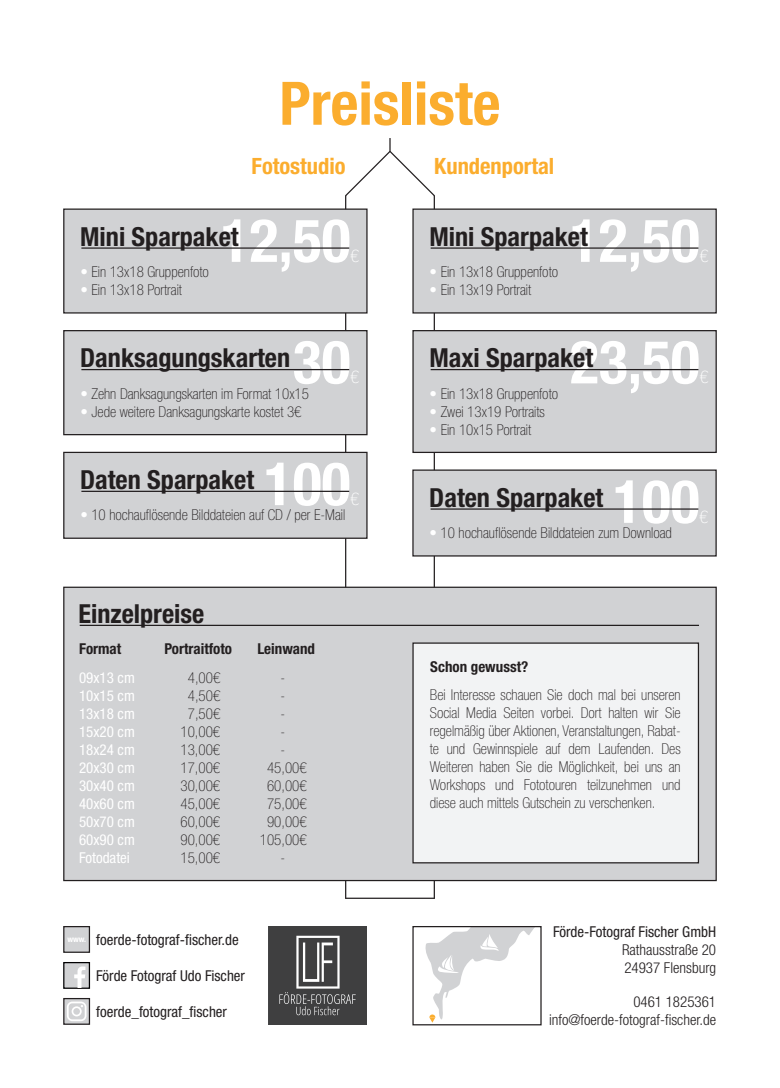
<style>
.page{position:relative;width:780px;height:1088px;background:#fff}
.page>*{position:absolute;margin:0;border:0;box-sizing:border-box;transform-origin:0 0}
.t1{font:700 condensed 60px "Helvetica Neue LT Std";color:#fff}
.t2{font:700 condensed 60px "Helvetica Neue LT Std";color:#fbad2e}
.t3{font:700 condensed 26.25px "Helvetica Neue LT Std";color:#231f20}
.t4{font:700 condensed 22.5px "Helvetica Neue LT Std";color:#fbad2e}
.t5{font:100 condensed 17.5px "Helvetica Neue LT Std";color:#fff}
.t6{font:100 condensed 15px/18px "Helvetica Neue LT Std";color:#231f20;text-align:center}
.t7{font:condensed 15px "Helvetica Neue LT Std";color:#231f20}
.t8{font:condensed 15px/18px "Helvetica Neue LT Std";color:#fff;text-align:justify}
.t9{font:300 condensed 15px/18px "Helvetica Neue LT Std";color:#231f20;text-align:right}
.t10{font:700 condensed 15px "Helvetica Neue LT Std";color:#231f20}
.t11{font:700 condensed 8.12px "Helvetica Neue LT Std";color:#fff}
.s1{color:#fff}
</style>
<div class="page">
<div style="left:63px;top:926px;width:27px;height:27px;background:#d1d2d4;border:1px solid #231f20"></div>
<div style="left:63px;top:998px;width:27px;height:27px;background:#d1d2d4;border:1px solid #231f20"></div>
<svg style="left:67px;top:1001px;width:19px;height:20px"></svg>
<div style="left:63px;top:962px;width:27px;height:27px;background:#d1d2d4;border:1px solid #000001"></div>
<svg style="left:74px;top:966px;width:11px;height:22px"></svg>
<hr style="left:345px;top:195px;width:1px;height:704px;background:#231f20">
<hr style="left:433px;top:195px;width:2px;height:704px;background:#231f20">
<svg style="left:345px;top:138px;width:90px;height:60px"></svg>
<div style="left:412px;top:208px;width:304px;height:106px;background:#d1d2d4;border:1px solid #231f20"></div>
<hr style="left:430px;top:247px;width:268px;height:2px;background:#231f20">
<div style="left:412px;top:330px;width:304px;height:123px;background:#d1d2d4;border:1px solid #231f20"></div>
<hr style="left:430px;top:369px;width:268px;height:1px;background:#231f20">
<div style="left:412px;top:469px;width:304px;height:87px;background:#d1d2d4;border:1px solid #231f20"></div>
<hr style="left:430px;top:508px;width:268px;height:2px;background:#231f20">
<div style="left:63px;top:208px;width:304px;height:106px;background:#d1d2d4;border:1px solid #231f20"></div>
<hr style="left:81px;top:247px;width:268px;height:2px;background:#231f20">
<div style="left:63px;top:330px;width:304px;height:105px;background:#d1d2d4;border:1px solid #231f20"></div>
<hr style="left:81px;top:369px;width:268px;height:1px;background:#231f20">
<div style="left:63px;top:452px;width:304px;height:87px;background:#d1d2d4;border:1px solid #231f20"></div>
<hr style="left:81px;top:491px;width:268px;height:1px;background:#231f20">
<svg style="left:423px;top:926px;width:118px;height:99px"></svg>
<div style="left:63px;top:587px;width:653px;height:294px;background:#d1d2d4;border:1px solid #231f20"></div>
<hr style="left:80px;top:625px;width:619px;height:1px;background:#231f20">
<div style="left:412px;top:642px;width:287px;height:221px;background:#f2f3f4;border:1px solid #231f20"></div>
<hr style="left:345px;top:897px;width:89px;height:2px;background:#231f20">
<img style="left:268px;top:926px;width:99px;height:99px">
<h1 class="t2" style="left:279px;top:67px;width:222px">Preisliste</h1>
<h3 class="t4" style="left:251px;top:152px;width:96px">Fotostudio</h3>
<h3 class="t4" style="left:434px;top:152px;width:121px">Kundenportal</h3>
<h1 class="t1" style="left:221px;top:204px;width:131px">12,50</h1>
<h2 class="t3" style="left:80px;top:220px;width:160px">Mini Sparpaket</h2>
<p class="t5" style="left:350px;top:246px;width:10px">€</p>
<p class="t6" style="left:80px;top:263px;width:130px"><span class="s1">•</span> Ein 13x18 Gruppenfoto</p>
<p class="t6" style="left:80px;top:281px;width:103px"><span class="s1">•</span> Ein 13x18 Portrait</p>
<h1 class="t1" style="left:293px;top:326px;width:59px">30</h1>
<h2 class="t3" style="left:80px;top:342px;width:211px">Danksagungskarten</h2>
<p class="t5" style="left:350px;top:367px;width:10px">€</p>
<p class="t6" style="left:80px;top:384px;width:230px"><span class="s1">•</span> Zehn Danksagungskarten im Format 10x15</p>
<p class="t6" style="left:80px;top:402px;width:222px"><span class="s1">•</span> Jede weitere Danksagungskarte kostet 3€</p>
<h2 class="t3" style="left:80px;top:464px;width:175px">Daten Sparpaket</h2>
<h1 class="t1" style="left:264px;top:447px;width:88px">100</h1>
<p class="t5" style="left:350px;top:489px;width:10px">€</p>
<p class="t6" style="left:80px;top:506px;width:266px"><span class="s1">•</span> 10 hochauflösende Bilddateien auf CD / per E-Mail</p>
<h2 class="t3" style="left:78px;top:598px;width:127px">Einzelpreise</h2>
<p class="t10" style="left:79px;top:640px;width:44px">Format</p>
<p class="t10" style="left:164px;top:640px;width:69px">Portraitfoto</p>
<p class="t10" style="left:257px;top:640px;width:59px">Leinwand</p>
<p class="t8" style="left:79px;top:668px;width:57px">09x13 cm 10x15 cm 13x18 cm 15x20 cm 18x24 cm 20x30 cm 30x40 cm 40x60 cm 50x70 cm 60x90 cm Fotodatei</p>
<p class="t6" style="left:180px;top:668px;width:41px">4,00€<br>4,50€<br>7,50€<br>10,00€<br>13,00€<br>17,00€<br>30,00€<br>45,00€<br>60,00€<br>90,00€<br>15,00€</p>
<p class="t6" style="left:260px;top:668px;width:48px">-<br>-<br>-<br>-<br>-<br>45,00€<br>60,00€<br>75,00€<br>90,00€<br>105,00€ -</p>
<p class="t11" style="left:67px;top:934px;width:20px">www.</p>
<p class="t7" style="left:96px;top:931px;width:144px">foerde-fotograf-fischer.de</p>
<p class="t7" style="left:96px;top:967px;width:150px">Förde Fotograf Udo Fischer</p>
<p class="t7" style="left:96px;top:1003px;width:132px">foerde_fotograf_fischer</p>
<h1 class="t1" style="left:570px;top:204px;width:131px">12,50</h1>
<h2 class="t3" style="left:429px;top:220px;width:160px">Mini Sparpaket</h2>
<p class="t5" style="left:699px;top:246px;width:10px">€</p>
<p class="t6" style="left:429px;top:263px;width:130px"><span class="s1">•</span> Ein 13x18 Gruppenfoto</p>
<p class="t6" style="left:429px;top:281px;width:103px"><span class="s1">•</span> Ein 13x19 Portrait</p>
<h1 class="t1" style="left:570px;top:326px;width:131px">23,50</h1>
<h2 class="t3" style="left:429px;top:342px;width:165px">Maxi Sparpaket</h2>
<p class="t5" style="left:699px;top:367px;width:10px">€</p>
<p class="t6" style="left:429px;top:384px;width:130px"><span class="s1">•</span> Ein 13x18 Gruppenfoto</p>
<p class="t6" style="left:429px;top:402px;width:117px"><span class="s1">•</span> Zwei 13x19 Portraits</p>
<p class="t6" style="left:429px;top:420px;width:103px"><span class="s1">•</span> Ein 10x15 Portrait</p>
<h2 class="t3" style="left:429px;top:481px;width:175px">Daten Sparpaket</h2>
<h1 class="t1" style="left:613px;top:465px;width:88px">100</h1>
<p class="t5" style="left:699px;top:507px;width:10px">€</p>
<p class="t6" style="left:429px;top:524px;width:244px"><span class="s1">•</span> 10 hochauflösende Bilddateien zum Download</p>
<p class="t10" style="left:430px;top:657px;width:100px">Schon gewusst?</p>
<p class="t6" style="left:430px;top:686px;width:252px;text-align:justify">Bei Interesse schauen Sie doch mal bei unseren Social Media Seiten vorbei. Dort halten wir Sie regelmäßig über Aktionen, Veranstaltungen, Rabat&shy;te und Gewinnspiele auf dem Laufenden. Des Weiteren haben Sie die Möglichkeit, bei uns an Workshops und Fototouren teilzunehmen und diese auch mittels Gutschein zu verschenken.</p>
<p class="t7" style="left:553px;top:923px;width:164px">Förde-Fotograf Fischer GmbH</p>
<p class="t9" style="left:622px;top:940px;width:96px;text-align:left">Rathausstraße 20<br>24937 Flensburg</p>
<p class="t9" style="left:549px;top:992px;width:168px">0461 1825361 info@foerde-fotograf-fischer.de</p>
</div>
